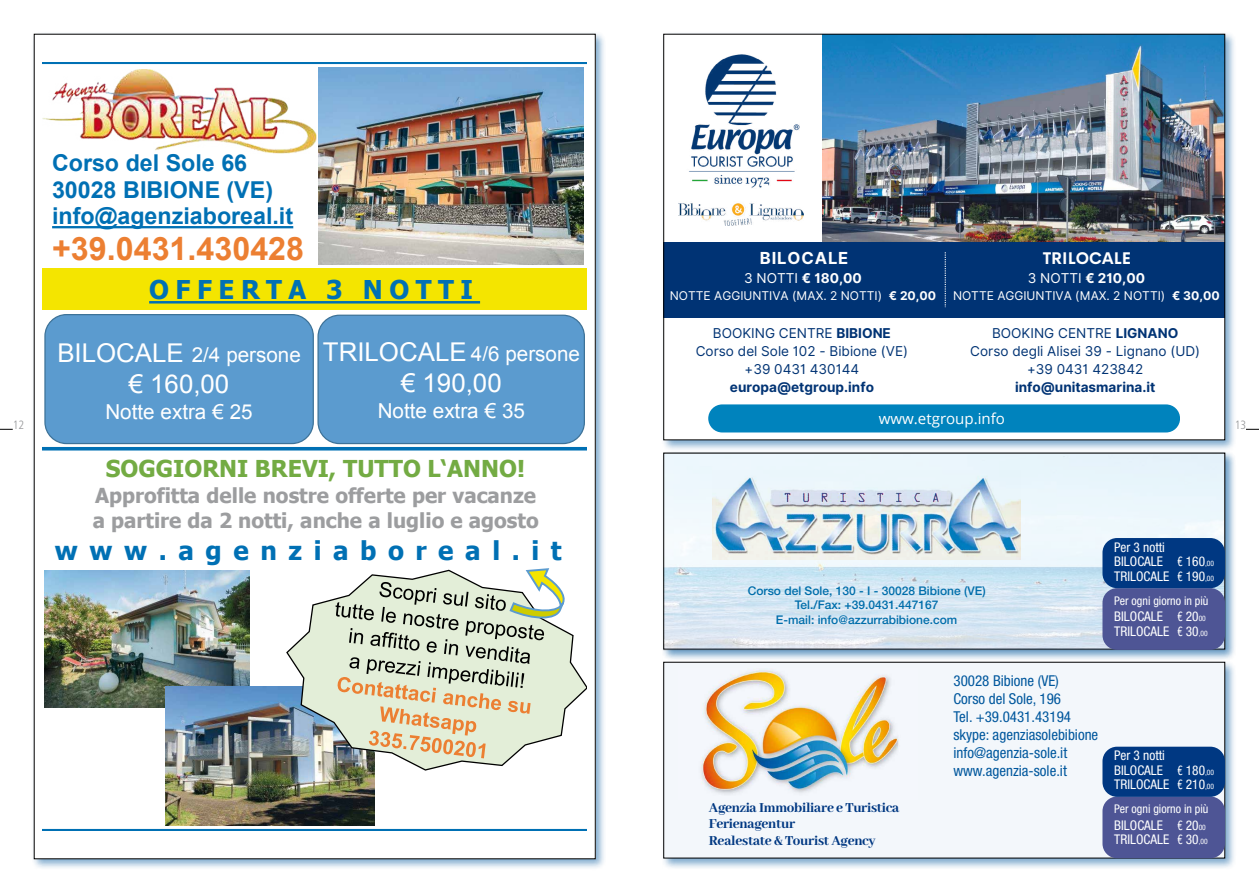
<style>
.page{position:relative;width:1259px;height:893px;background:#fff}
.page>*{position:absolute;margin:0;border:0;box-sizing:border-box;transform-origin:0 0}
.t1{font:700 32.25px "Arial";color:#ec7f32}
.t2{font:700 25.95px "Tahoma";letter-spacing:.445em;color:#0070b4}
.t3{font:25.95px "Arial";color:#fff}
.t4{font:700 25.95px "Tahoma";letter-spacing:.25em;color:#0070b4}
.t5{font:700 23.25px/26.7px "Arial";color:#0070b4}
.t6{font:700 23.25px "Tahoma";color:#73ab43}
.t7{font:700 20.55px/24.8px "Tahoma";color:#9c9d9f}
.t8{font:20.55px "Arial";color:#fff}
.t9{font:700 16.65px "Cerebri Sans";color:#fff}
.t10{font:700 16.65px "Inter";letter-spacing:.05em;color:#fff}
.t11{font:condensed 15px/18px "Helvetica Neue LT Std";color:#00579d}
.t12{font:800 15px/16.5px "Abhaya Libre";letter-spacing:-.02em;color:#003882}
.t13{font:15px "Open Sans";color:#fff}
.t14{font:13.5px/18.1px "Inter";color:#003374;text-align:center}
.t15{font:700 13.5px "Inter";color:#003374}
.t16{font:700 13.5px "Inter";color:#fff}
.t17{font:condensed 13.35px/14.5px "Helvetica Neue LT Std";color:#fff}
.t18{font:500 12px/14.4px "Helvetica Neue";color:#006eab;text-align:center}
.t19{font:12px "Inter";color:#fff}
.t20{font:condensed 12px "Helvetica Neue LT Std";color:#fff}
.t21{font:300 condensed 12px "Frutiger LT Std";color:#969799}
.s1{font-weight:400}
.s2{font-weight:700}
.s3{font-size:25.95px}
.s4{font-size:7.5px}
</style>
<div class="page">
<svg style="left:0;top:429px;width:13px;height:1px"></svg>
<svg style="left:1246px;top:429px;width:13px;height:1px"></svg>
<div style="left:32px;top:31px;width:575px;height:839px;background:#00579d;opacity:.5"></div>
<div style="left:34px;top:34px;width:561px;height:825px;background:#fff"></div>
<svg style="left:43px;top:62px;width:543px;height:769px"></svg>
<svg style="left:52px;top:226px;width:241px;height:2px"></svg>
<hr style="left:43px;top:447px;width:543px;height:3px;background:#0070b4">
<img style="left:318px;top:67px;width:265px;height:198px">
<img style="left:43px;top:69px;width:273px;height:84px">
<div style="left:45px;top:315px;width:268px;height:129px;background:#5b9bcf;border-radius:21px"></div>
<div style="left:44px;top:314px;width:270px;height:130px;border:1px solid #3d7298;border-radius:21px"></div>
<div style="left:318px;top:315px;width:266px;height:129px;background:#5b9bcf;border-radius:21px"></div>
<div style="left:317px;top:315px;width:268px;height:129px;border:1px solid #3d7298;border-radius:21px"></div>
<img style="left:45px;top:571px;width:205px;height:137px">
<img style="left:166px;top:687px;width:208px;height:139px">
<svg style="left:285px;top:569px;width:301px;height:202px"></svg>
<svg style="left:335px;top:567px;width:233px;height:191px;background:#d1d4be"></svg>
<div style="left:661px;top:31px;width:575px;height:420px;background:#00579d;opacity:.5"></div>
<div style="left:663px;top:34px;width:561px;height:403px;background:#fff"></div>
<img style="left:689px;top:54px;width:111px;height:134px">
<img style="left:822px;top:36px;width:401px;height:205px">
<div style="left:663px;top:242px;width:561px;height:75px;background:#003374"></div>
<img style="left:679px;top:203px;width:124px;height:22px">
<div style="left:708px;top:404px;width:472px;height:28px;background:#0083bd;border-radius:14px"></div>
<svg style="left:944px;top:252px;width:2px;height:56px"></svg>
<div style="left:661px;top:659px;width:575px;height:211px;background:#00579d;opacity:.5"></div>
<div style="left:663px;top:662px;width:561px;height:196px;background:#f3f7fb"></div>
<img style="left:701px;top:670px;width:198px;height:124px">
<div style="left:661px;top:450px;width:575px;height:211px;background:#00579d;opacity:.5"></div>
<img style="left:665px;top:455px;width:558px;height:193px">
<img style="left:712px;top:470px;width:309px;height:90px">
<div style="left:1102px;top:588px;width:123px;height:62px;background:#4e5595;border-radius:15px"></div>
<div style="left:1102px;top:796px;width:123px;height:62px;background:#4e5595;border-radius:15px"></div>
<div style="left:1102px;top:747px;width:123px;height:50px;background:#003882;border-radius:15px"></div>
<div style="left:1102px;top:538px;width:123px;height:50px;background:#003882;border-radius:15px"></div>
<h3 class="t5" style="left:52px;top:150px;width:243px">Corso del Sole 66<br>30028 BIBIONE (VE) info@agenziaboreal.it</h3>
<h1 class="t1" style="left:52px;top:227px;width:253px">+39.0431.430428</h1>
<h2 class="t4" style="left:149px;top:272px;width:325px">OFFERTA 3 NOTTI</h2>
<p class="t10" style="left:760px;top:246px;width:90px">BILOCALE</p>
<p class="t9" style="left:1042px;top:245px;width:90px">TRILOCALE</p>
<p class="t16" style="left:744px;top:268px;width:119px"><span class="s1">3 NOTTI</span> € 180,00</p>
<p class="t19" style="left:670px;top:287px;width:268px">NOTTE AGGIUNTIVA (MAX. 2 NOTTI) <span class="s2">€ 20,00</span></p>
<p class="t16" style="left:1027px;top:268px;width:119px"><span class="s1">3 NOTTI</span> € 210,00</p>
<p class="t19" style="left:953px;top:287px;width:268px">NOTTE AGGIUNTIVA (MAX. 2 NOTTI) <span class="s2">€ 30,00</span></p>
<p class="t14" style="left:970px;top:324px;width:231px">BOOKING CENTRE <span class="s2">LIGNANO<br></span>Corso degli Alisei 39 - Lignano (UD) +39 0431 423842</p>
<p class="t15" style="left:1015px;top:377px;width:142px">info@unitasmarina.it</p>
<p class="t14" style="left:695px;top:324px;width:214px">BOOKING CENTRE <span class="s2">BIBIONE<br></span>Corso del Sole 102 - Bibione (VE) +39 0431 430144</p>
<p class="t15" style="left:730px;top:377px;width:146px">europa@etgroup.info</p>
<h3 class="t8" style="left:323px;top:340px;width:259px"><span class="s3">TRILOCALE</span> 4/6 persone</h3>
<h2 class="t3" style="left:401px;top:366px;width:102px">€ 190,00</h2>
<h3 class="t8" style="left:378px;top:397px;width:149px">Notte extra € 35</h3>
<h3 class="t8" style="left:57px;top:341px;width:245px"><span class="s3">BILOCALE</span> 2/4 persone</h3>
<h2 class="t3" style="left:129px;top:367px;width:102px">€ 160,00</h2>
<h3 class="t8" style="left:105px;top:399px;width:149px">Notte extra € 25</h3>
<p class="t13" style="left:878px;top:408px;width:128px">www.etgroup.info</p>
<p class="t21" style="left:13px;top:418px;width:13px">12</p>
<p class="t21" style="left:1234px;top:418px;width:13px">13</p>
<h3 class="t6" style="left:106px;top:452px;width:420px">SOGGIORNI BREVI, TUTTO L‘ANNO!</h3>
<h3 class="t7" style="left:93px;top:482px;width:447px">Approfitta delle nostre offerte per vacanze a partire da 2 notti, anche a luglio e agosto</h3>
<h2 class="t2" style="left:55px;top:533px;width:508px">www.agenziaboreal.it</h2>
<p class="t18" style="left:747px;top:583px;width:239px">Corso del Sole, 130 - I - 30028 Bibione (VE)<br>Tel./Fax: +39.0431.447167<br>E-mail: info@azzurrabibione.com</p>
<p class="t12" style="left:709px;top:799px;width:192px">Agenzia Immobiliare e Turistica<br>Ferienagentur<br>Realestate &amp; Tourist Agency</p>
<p class="t11" style="left:953px;top:672px;width:146px">30028 Bibione (VE)<br>Corso del Sole, 196<br>Tel. +39.0431.43194 skype: agenziasolebibione info@agenzia-sole.it www.agenzia-sole.it</p>
<p class="t17" style="left:1114px;top:539px;width:101px">Per 3 notti<br>BILOCALE € 160<span class="s4">,00<br></span>TRILOCALE € 190<span class="s4">,00</span></p>
<p class="t20" style="left:1114px;top:593px;width:96px">Per ogni giorno in più</p>
<p class="t17" style="left:1114px;top:609px;width:95px">BILOCALE € 20<span class="s4">00<br></span>TRILOCALE € 30<span class="s4">,00</span></p>
<p class="t17" style="left:1114px;top:748px;width:101px">Per 3 notti<br>BILOCALE € 180<span class="s4">,00<br></span>TRILOCALE € 210<span class="s4">,00</span></p>
<p class="t20" style="left:1114px;top:802px;width:96px">Per ogni giorno in più</p>
<p class="t17" style="left:1114px;top:817px;width:95px">BILOCALE € 20<span class="s4">00<br></span>TRILOCALE € 30<span class="s4">,00</span></p>
</div>
